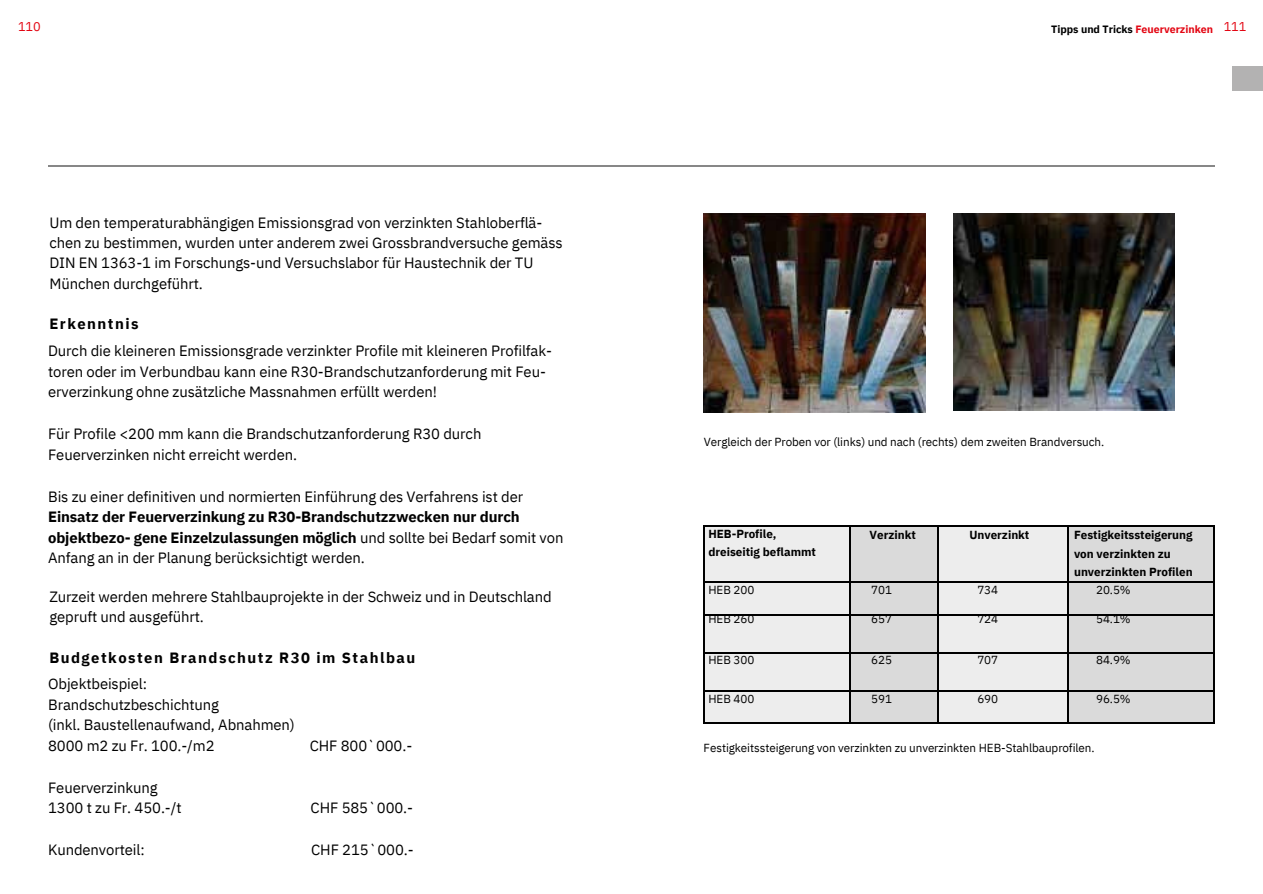
<style>
.page{position:relative;width:1263px;height:894px;background:#fff}
.page>*{position:absolute;margin:0;border:0;box-sizing:border-box;transform-origin:0 0}
.t1{font:14.85px/20.7px "IBM Plex Sans";letter-spacing:-.005em;color:#000}
.t2{font:700 14.85px "IBM Plex Sans";letter-spacing:.1em;color:#000}
.t3{font:12.75px "IBM Plex Sans";letter-spacing:-.005em;color:#e30613}
.t4{font:11.7px "IBM Plex Sans";letter-spacing:-.005em;color:#000}
.t5{font:700 11.7px/18.5px "IBM Plex Sans";color:#000}
.t6{font:700 10.65px "IBM Plex Sans";color:#000}
.s1{color:#e30613}
.s2{font-weight:700}
</style>
<div class="page">
<hr style="left:48px;top:165px;width:1167px;height:1px;background:#878787">
<div style="left:704px;top:526px;width:511px;height:197px;background:#ededed"></div>
<div style="left:1233px;top:66px;width:30px;height:24px;background:#b3b2b2"></div>
<img style="left:704px;top:213px;width:221px;height:199px">
<img style="left:953px;top:214px;width:221px;height:196px">
<div style="left:850px;top:526px;width:88px;height:197px;background:#dadada"></div>
<div style="left:1067px;top:526px;width:148px;height:197px;background:#dadada"></div>
<hr style="left:704px;top:525px;width:511px;height:1px;background:#000">
<hr style="left:704px;top:581px;width:511px;height:1px;background:#000">
<hr style="left:704px;top:614px;width:511px;height:1px;background:#000">
<hr style="left:704px;top:652px;width:511px;height:1px;background:#000">
<hr style="left:704px;top:690px;width:511px;height:1px;background:#000">
<hr style="left:704px;top:722px;width:511px;height:1px;background:#000">
<hr style="left:703px;top:526px;width:1px;height:197px;background:#000">
<hr style="left:1067px;top:526px;width:1px;height:197px;background:#000">
<hr style="left:938px;top:526px;width:1px;height:197px;background:#000">
<hr style="left:850px;top:526px;width:1px;height:197px;background:#000">
<hr style="left:1214px;top:526px;width:1px;height:197px;background:#000">
<h4 class="t3" style="left:18px;top:18px;width:24px">110</h4>
<h5 class="t6" style="left:1051px;top:23px;width:163px">Tipps und Tricks <span class="s1">Feuerverzinken</span></h5>
<h5 class="t3" style="left:1224px;top:18px;width:24px">111</h5>
<h5 class="t1" style="left:49px;top:212px;width:515px;line-height:20.2px">Um den temperaturabhängigen Emissionsgrad von verzinkten Stahloberflä&shy;chen zu bestimmen, wurden unter anderem zwei Grossbrandversuche gemäss DIN EN 1363-1 im Forschungs-und Versuchslabor für Haustechnik der TU München durchgeführt.</h5>
<h5 class="t2" style="left:49px;top:314px;width:91px">Erkenntnis</h5>
<h3 class="t1" style="left:48px;top:340px;width:505px">Durch die kleineren Emissionsgrade verzinkter Profile mit kleineren Profilfak&shy;toren oder im Verbundbau kann eine R30-Brandschutzanforderung mit Feu&shy;erverzinkung ohne zusätzliche Massnahmen erfüllt werden!</h3>
<h3 class="t1" style="left:48px;top:423px;width:435px">Für Profile &lt;200 mm kann die Brandschutzanforderung R30 durch<br>Feuerverzinken nicht erreicht werden.</h3>
<h3 class="t1" style="left:48px;top:486px;width:517px;line-height:20.2px">Bis zu einer definitiven und normierten Einführung des Verfahrens ist der <span class="s2">Einsatz der Feuerverzinkung zu R30-Brandschutzzwecken nur durch objektbezo- gene Einzelzulassungen möglich</span> und sollte bei Bedarf somit von Anfang an in der Planung berücksichtigt werden.</h3>
<h4 class="t1" style="left:49px;top:586px;width:504px;line-height:20.2px">Zurzeit werden mehrere Stahlbauprojekte in der Schweiz und in Deutschland gepruft und ausgeführt.</h4>
<h5 class="t2" style="left:49px;top:647px;width:367px">Budgetkosten Brandschutz R30 im Stahlbau</h5>
<p class="t1" style="left:48px;top:673px;width:248px">Objektbeispiel:<br>Brandschutzbeschichtung<br>(inkl. Baustellenaufwand, Abnahmen)<br>8000 m2 zu Fr. 100.-/m2</p>
<h5 class="t1" style="left:48px;top:776px;width:135px">Feuerverzinkung<br>1300 t zu Fr. 450.-/t</h5>
<p class="t1" style="left:310px;top:735px;width:104px">CHF 800`000.-</p>
<h5 class="t1" style="left:311px;top:797px;width:104px">CHF 585`000.-</h5>
<h4 class="t1" style="left:48px;top:838px;width:98px">Kundenvorteil:</h4>
<h4 class="t1" style="left:311px;top:838px;width:104px">CHF 215`000.-</h4>
<h2 class="t4" style="left:704px;top:433px;width:402px">Vergleich der Proben vor (links) und nach (rechts) dem zweiten Brandversuch.</h2>
<h4 class="t5" style="left:708px;top:524px;width:109px;line-height:17.5px">HEB-Profile, dreiseitig beflammt</h4>
<h5 class="t5" style="left:870px;top:525px;width:48px">Verzinkt</h5>
<h5 class="t5" style="left:969px;top:525px;width:61px">Unverzinkt</h5>
<h5 class="t5" style="left:1074px;top:525px;width:120px">Festigkeitssteigerung von verzinkten zu unverzinkten Profilen</h5>
<h5 class="t4" style="left:708px;top:582px;width:47px">HEB 200</h5>
<h5 class="t4" style="left:708px;top:611px;width:47px">HEB 260</h5>
<p class="t4" style="left:708px;top:652px;width:47px">HEB 300</p>
<h5 class="t4" style="left:708px;top:690px;width:47px">HEB 400</h5>
<h2 class="t4" style="left:871px;top:582px;width:22px">701</h2>
<h2 class="t4" style="left:871px;top:611px;width:22px">657</h2>
<h1 class="t4" style="left:871px;top:652px;width:22px">625</h1>
<h2 class="t4" style="left:871px;top:690px;width:22px">591</h2>
<h2 class="t4" style="left:977px;top:582px;width:22px">734</h2>
<h2 class="t4" style="left:977px;top:611px;width:22px">724</h2>
<h2 class="t4" style="left:977px;top:652px;width:22px">707</h2>
<h2 class="t4" style="left:977px;top:690px;width:22px">690</h2>
<h2 class="t4" style="left:1096px;top:582px;width:36px">20.5%</h2>
<h2 class="t4" style="left:1096px;top:611px;width:36px">54.1%</h2>
<h2 class="t4" style="left:1096px;top:652px;width:36px">84.9%</h2>
<p class="t4" style="left:1096px;top:690px;width:36px">96.5%</p>
<h1 class="t4" style="left:704px;top:740px;width:392px">Festigkeitssteigerung von verzinkten zu unverzinkten HEB-Stahlbauprofilen.</h1>
</div>
